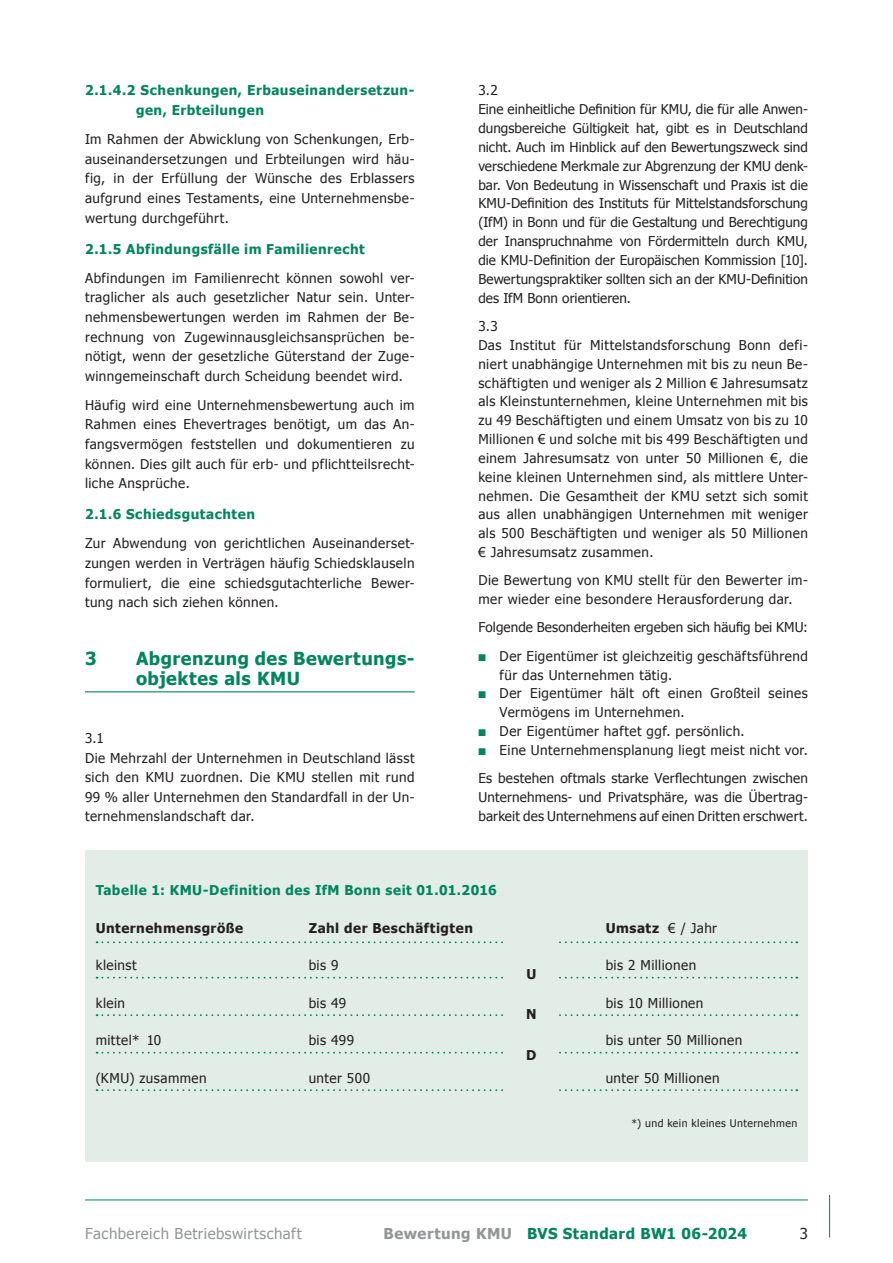
<style>
.page{position:relative;width:893px;height:1263px;background:#fff}
.page>*{position:absolute;margin:0;border:0;box-sizing:border-box;transform-origin:0 0}
.t1{font:700 18px/19.6px "Tahoma";letter-spacing:.025em;color:#00855f}
.t2{font:700 15px "Tahoma";letter-spacing:.035em;color:#00855f}
.t3{font:15px "Tahoma";letter-spacing:.035em;color:#939598}
.t4{font:15px "Tahoma";color:#231f20}
.t5{font:13.5px/19.6px "Tahoma";letter-spacing:.03em;color:#231f20}
.t6{font:13.5px/18.9px "Tahoma";letter-spacing:.005em;color:#231f20}
.t7{font:700 13.5px/19.6px "Tahoma";letter-spacing:.035em;color:#00855f}
.t8{font:700 13.5px "Tahoma";letter-spacing:.04em;color:#231f20}
.t9{font:10.5px "Tahoma";letter-spacing:.04em;color:#231f20}
.s1{color:#00855f}
.s2{font-weight:400}
.s3{color:#939598}
</style>
<div class="page">
<hr style="left:85px;top:1199px;width:723px;height:1px;background:#00855f">
<hr style="left:829px;top:1195px;width:1px;height:42px;background:#00855f">
<hr style="left:85px;top:691px;width:330px;height:1px;background:#00855f">
<div style="left:85px;top:850px;width:723px;height:311px;background:#e2ede8"></div>
<svg style="left:97px;top:941px;width:700px;height:2px"></svg>
<svg style="left:97px;top:977px;width:700px;height:1px"></svg>
<svg style="left:97px;top:1014px;width:700px;height:2px"></svg>
<svg style="left:97px;top:1052px;width:700px;height:1px"></svg>
<svg style="left:97px;top:1089px;width:700px;height:2px"></svg>
<div style="left:505px;top:916px;width:53px;height:196px;background:#e2ede8"></div>
<p class="t7" style="left:136px;top:80px;width:280px;text-indent:-51px">2.1.4.2 Schenkungen, Erbauseinandersetzun&shy;gen, Erbteilungen</p>
<p class="t5" style="left:85px;top:129px;width:331px;text-align:justify">Im Rahmen der Abwicklung von Schenkungen, Erb&shy;auseinandersetzungen und Erbteilungen wird häu&shy;fig, in der Erfüllung der Wünsche des Erblassers aufgrund eines Testaments, eine Unternehmensbe&shy;wertung durchgeführt.</p>
<p class="t7" style="left:85px;top:238px;width:281px">2.1.5 Abfindungsfälle im Familienrecht</p>
<p class="t5" style="left:85px;top:267px;width:331px;text-align:justify">Abfindungen im Familienrecht können sowohl ver&shy;traglicher als auch gesetzlicher Natur sein. Unter&shy;nehmensbewertungen werden im Rahmen der Be&shy;rechnung von Zugewinnausgleichsansprüchen be&shy;nötigt, wenn der gesetzliche Güterstand der Zuge&shy;winngemeinschaft durch Scheidung beendet wird.</p>
<p class="t5" style="left:85px;top:394px;width:331px;text-align:justify">Häufig wird eine Unternehmensbewertung auch im Rahmen eines Ehevertrages benötigt, um das An&shy;fangsvermögen feststellen und dokumentieren zu können. Dies gilt auch für erb- und pflichtteilsrecht&shy;liche Ansprüche.</p>
<p class="t7" style="left:85px;top:504px;width:171px">2.1.6 Schiedsgutachten</p>
<p class="t5" style="left:85px;top:533px;width:331px;text-align:justify">Zur Abwendung von gerichtlichen Auseinanderset&shy;zungen werden in Verträgen häufig Schiedsklauseln formuliert, die eine schiedsgutachterliche Bewer&shy;tung nach sich ziehen können.</p>
<h1 class="t1" style="left:85px;top:648px;width:13px">3</h1>
<h1 class="t1" style="left:136px;top:648px;width:280px">Abgrenzung des Bewertungs&shy;objektes als KMU</h1>
<p class="t5" style="left:85px;top:727px;width:331px">3.1<br>Die Mehrzahl der Unternehmen in Deutschland lässt sich den KMU zuordnen. Die KMU stellen mit rund 99 % aller Unternehmen den Standardfall in der Un&shy;ternehmenslandschaft dar.</p>
<p class="t6" style="left:478px;top:80px;width:331px">3.2<br>Eine einheitliche Definition für KMU, die für alle Anwen&shy;dungsbereiche Gültigkeit hat, gibt es in Deutschland nicht. Auch im Hinblick auf den Bewertungszweck sind verschiedene Merkmale zur Abgrenzung der KMU denk&shy;bar. Von Bedeutung in Wissenschaft und Praxis ist die KMU-Definition des Instituts für Mittelstandsforschung (IfM) in Bonn und für die Gestaltung und Berechtigung der Inanspruchnahme von Fördermitteln durch KMU, die KMU-Definition der Europäischen Kommission [10].<br>Bewertungspraktiker sollten sich an der KMU-Definition des IfM Bonn orientieren.</p>
<p class="t5" style="left:478px;top:316px;width:331px;line-height:18.9px">3.3<br>Das Institut für Mittelstandsforschung Bonn defi&shy;niert unabhängige Unternehmen mit bis zu neun Be&shy;schäftigten und weniger als 2 Million € Jahresumsatz als Kleinstunternehmen, kleine Unternehmen mit bis zu 49 Beschäftigten und einem Umsatz von bis zu 10<br>Millionen € und solche mit bis 499 Beschäftigten und einem Jahresumsatz von unter 50 Millionen €, die keine kleinen Unternehmen sind, als mittlere Unter&shy;nehmen. Die Gesamtheit der KMU setzt sich somit aus allen unabhängigen Unternehmen mit weniger als 500 Beschäftigten und weniger als 50 Millionen € Jahresumsatz zusammen.</p>
<p class="t5" style="left:478px;top:570px;width:331px;line-height:18.9px">Die Bewertung von KMU stellt für den Bewerter im&shy;mer wieder eine besondere Herausforderung dar.</p>
<p class="t6" style="left:478px;top:617px;width:331px">Folgende Besonderheiten ergeben sich häufig bei KMU:</p>
<p class="t5" style="left:500px;top:646px;width:310px;line-height:18.9px;text-indent:-21px"><span class="s1">■</span> Der Eigentümer ist gleichzeitig geschäftsführend für das Unternehmen tätig.</p>
<p class="t5" style="left:500px;top:683px;width:310px;line-height:18.9px;text-indent:-21px"><span class="s1">■</span> Der Eigentümer hält oft einen Großteil seines<br>Vermögens im Unternehmen.</p>
<p class="t5" style="left:478px;top:721px;width:268px"><span class="s1">■</span> Der Eigentümer haftet ggf. persönlich.</p>
<p class="t5" style="left:478px;top:735px;width:331px;line-height:28.2px"><span class="s1">■</span> Eine Unternehmensplanung liegt meist nicht vor.<br>Es bestehen oftmals starke Verflechtungen zwischen</p>
<p class="t5" style="left:478px;top:787px;width:331px;line-height:18.9px">Unternehmens- und Privatsphäre, was die Übertrag&shy;barkeit des Unternehmens auf einen Dritten erschwert.</p>
<p class="t7" style="left:96px;top:880px;width:402px">Tabelle 1: KMU-Definition des IfM Bonn seit 01.01.2016</p>
<p class="t8" style="left:96px;top:918px;width:149px">Unternehmensgröße</p>
<p class="t8" style="left:309px;top:918px;width:166px">Zahl der Beschäftigten</p>
<p class="t8" style="left:606px;top:918px;width:113px">Umsatz <span class="s2">€ / Jahr</span></p>
<p class="t5" style="left:96px;top:955px;width:43px">kleinst</p>
<p class="t5" style="left:309px;top:955px;width:31px">bis 9</p>
<p class="t5" style="left:606px;top:955px;width:92px">bis 2 Millionen</p>
<p class="t5" style="left:96px;top:992px;width:31px">klein</p>
<p class="t5" style="left:309px;top:992px;width:39px">bis 49</p>
<p class="t5" style="left:606px;top:992px;width:99px">bis 10 Millionen</p>
<p class="t5" style="left:96px;top:1030px;width:67px">mittel* 10</p>
<p class="t5" style="left:309px;top:1030px;width:47px">bis 499</p>
<p class="t5" style="left:606px;top:1030px;width:138px">bis unter 50 Millionen</p>
<p class="t5" style="left:96px;top:1067px;width:113px">(KMU) zusammen</p>
<p class="t5" style="left:309px;top:1067px;width:63px">unter 500</p>
<p class="t5" style="left:606px;top:1067px;width:115px">unter 50 Millionen</p>
<p class="t9" style="left:631px;top:1116px;width:167px">*) und kein kleines Unternehmen</p>
<p class="t8" style="left:526px;top:964px;width:11px">U</p>
<p class="t8" style="left:526px;top:1005px;width:12px">N</p>
<p class="t8" style="left:526px;top:1046px;width:12px">D</p>
<p class="t3" style="left:85px;top:1223px;width:218px">Fachbereich Betriebswirtschaft</p>
<p class="t2" style="left:384px;top:1223px;width:365px"><span class="s3">Bewertung KMU</span> BVS Standard BW1 06-2024</p>
<p class="t4" style="left:800px;top:1223px;width:10px">3</p>
</div>
